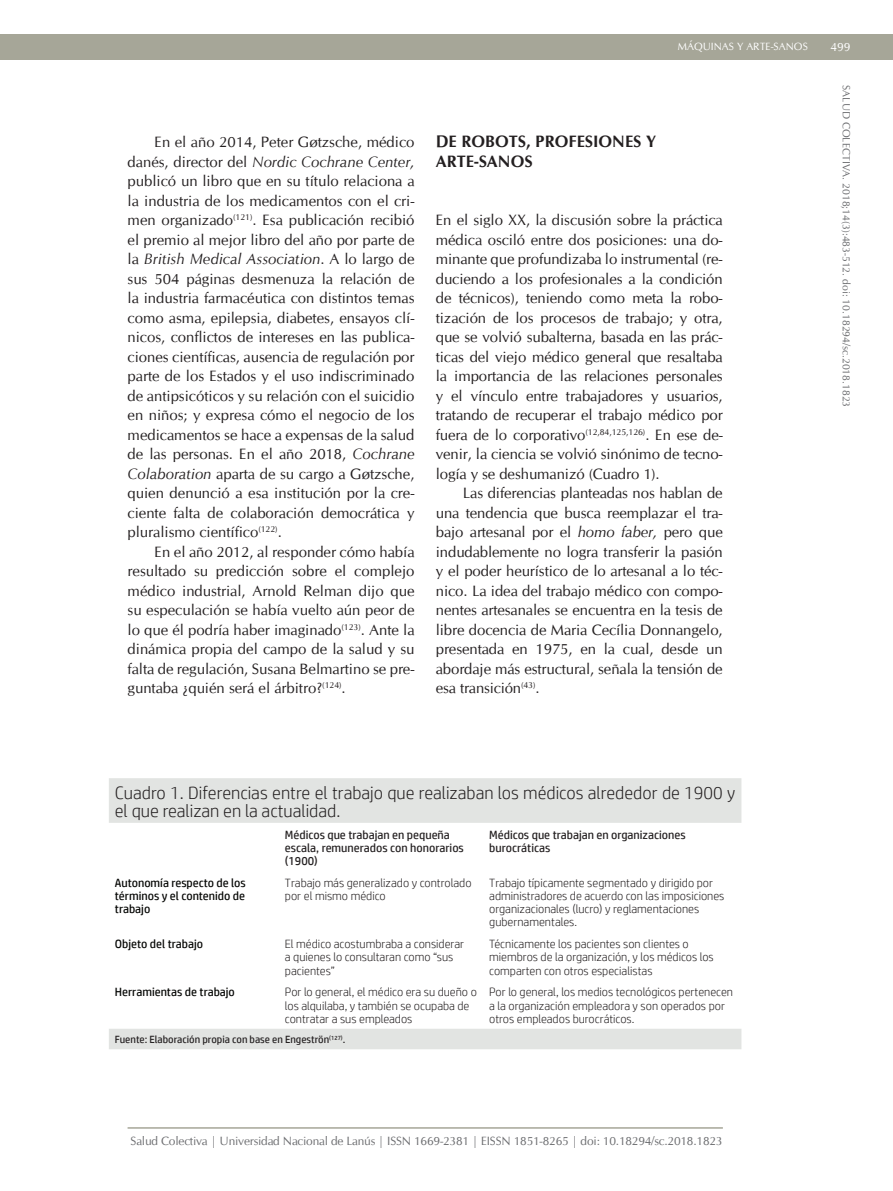
<style>
.page{position:relative;width:893px;height:1191px;background:#fff}
.page>*{position:absolute;margin:0;border:0;box-sizing:border-box;transform-origin:0 0}
.t1{font:300 18px/18px "HP Simplified";color:#231f20}
.t2{font:700 16.5px/19.5px "CG Omega";color:#231f20}
.t3{font:15px/19.5px "CG Omega";color:#231f20;text-align:justify}
.t4{font:300 12px/13.2px "HP Simplified";color:#231f20}
.t5{font:12px/13.2px "HP Simplified";color:#231f20}
.t6{font:12px "CG Omega";letter-spacing:-.015em;color:#6c6d70}
.t7{font:12px/13.2px "HP Simplified";color:#040503;text-align:justify}
.t8{font:12px "CG Omega";color:#fff}
.t9{font:10.5px "CG Omega";color:#6c6d70}
.t10{font:10.5px "HP Simplified";color:#231f20}
.t11{font:10.5px "CG Omega";color:#fff}
.s1{font-style:italic}
</style>
<div class="page">
<div style="left:0;top:34px;width:893px;height:26px;background:#a6a698"></div>
<hr style="left:128px;top:1127px;width:595px;height:1px;background:#a6a698">
<svg style="left:109px;top:778px;width:632px;height:271px"></svg>
<p class="t3" style="left:128px;top:132px;width:289px;text-indent:27px">En el año 2014, Peter Gøtzsche, médico danés, director del <span class="s1">Nordic Cochrane Center, </span>publicó un libro que en su título relaciona a la industria de los medicamentos con el cri&shy;men organizado<sup>(121)</sup>. Esa publicación recibió el premio al mejor libro del año por parte de la <span class="s1">British Medical Association</span>. A lo largo de sus 504 páginas desmenuza la relación de la industria farmacéutica con distintos temas como asma, epilepsia, diabetes, ensayos clí&shy;nicos, conflictos de intereses en las publica&shy;ciones científicas, ausencia de regulación por parte de los Estados y el uso indiscriminado de antipsicóticos y su relación con el suicidio en niños; y expresa cómo el negocio de los medicamentos se hace a expensas de la salud de las personas. En el año 2018, <span class="s1">Cochrane Colaboration</span> aparta de su cargo a Gøtzsche, quien denunció a esa institución por la cre&shy;ciente falta de colaboración democrática y pluralismo científico<sup>(122)</sup>.</p>
<p class="t3" style="left:128px;top:542px;width:289px;text-indent:27px">En el año 2012, al responder cómo había resultado su predicción sobre el complejo médico industrial, Arnold Relman dijo que su especulación se había vuelto aún peor de lo que él podría haber imaginado<sup>(123)</sup>. Ante la dinámica propia del campo de la salud y su falta de regulación, Susana Belmartino se pre&shy;guntaba ¿quién será el árbitro?<sup>(124)</sup>.</p>
<p class="t11" style="left:678px;top:40px;width:132px">Máquinas y arte-sanos</p>
<p class="t8" style="left:830px;top:40px;width:21px">499</p>
<p class="t9" style="left:852px;top:85px;width:324px;rotate:90deg">SALUD COLECTIVA. 2018;14(3):483-512. doi: 10.18294/sc.2018.1823</p>
<p class="t2" style="left:436px;top:132px;width:222px">DE ROBOTS, PROFESIONES Y<br>ARTE-SANOS</p>
<p class="t3" style="left:436px;top:210px;width:288px">En el siglo XX, la discusión sobre la práctica médica osciló entre dos posiciones: una do&shy;minante que profundizaba lo instrumental (re&shy;duciendo a los profesionales a la condición de técnicos), teniendo como meta la robo&shy;tización de los procesos de trabajo; y otra, que se volvió subalterna, basada en las prác&shy;ticas del viejo médico general que resaltaba la importancia de las relaciones personales y el vínculo entre trabajadores y usuarios, tratando de recuperar el trabajo médico por fuera de lo corporativo<sup>(12,84,125,126)</sup>. En ese de&shy;venir, la ciencia se volvió sinónimo de tecno&shy;logía y se deshumanizó (Cuadro 1).</p>
<p class="t3" style="left:436px;top:483px;width:288px;text-indent:27px">Las diferencias planteadas nos hablan de una tendencia que busca reemplazar el tra&shy;bajo artesanal por el <span class="s1">homo faber,</span> pero que indudablemente no logra transferir la pasión y el poder heurístico de lo artesanal a lo téc&shy;nico. La idea del trabajo médico con compo&shy;nentes artesanales se encuentra en la tesis de libre docencia de Maria Cecília Donnangelo, presentada en 1975, en la cual, desde un abordaje más estructural, señala la tensión de esa transición<sup>(43)</sup>.</p>
<p class="t1" style="left:115px;top:783px;width:622px">Cuadro 1. Diferencias entre el trabajo que realizaban los médicos alrededor de 1900 y el que realizan en la actualidad.</p>
<p class="t5" style="left:285px;top:827px;width:180px">Médicos que trabajan en pequeña escala, remunerados con honorarios (1900)</p>
<p class="t5" style="left:489px;top:827px;width:198px">Médicos que trabajan en organizaciones burocráticas</p>
<p class="t7" style="left:115px;top:876px;width:132px">Autonomía respecto de los términos y el contenido de trabajo</p>
<p class="t4" style="left:285px;top:875px;width:188px">Trabajo más generalizado y controlado por el mismo médico</p>
<p class="t4" style="left:489px;top:875px;width:237px">Trabajo típicamente segmentado y dirigido por administradores de acuerdo con las imposiciones organizacionales (lucro) y reglamentaciones gubernamentales.</p>
<p class="t7" style="left:115px;top:937px;width:90px">Objeto del trabajo</p>
<p class="t4" style="left:285px;top:937px;width:181px">El médico acostumbraba a considerar a quienes lo consultaran como “sus pacientes”</p>
<p class="t4" style="left:489px;top:937px;width:226px">Técnicamente los pacientes son clientes o miembros de la organización, y los médicos los comparten con otros especialistas</p>
<p class="t7" style="left:115px;top:985px;width:122px">Herramientas de trabajo</p>
<p class="t4" style="left:285px;top:985px;width:193px">Por lo general, el médico era su dueño o los alquilaba, y también se ocupaba de contratar a sus empleados</p>
<p class="t4" style="left:489px;top:985px;width:245px">Por lo general, los medios tecnológicos pertenecen a la organización empleadora y son operados por otros empleados burocráticos.</p>
<p class="t10" style="left:115px;top:1032px;width:232px">Fuente: Elaboración propia con base en Engeströn<sup>(127)</sup>.</p>
<p class="t6" style="left:131px;top:1133px;width:593px">Salud Colectiva | Universidad Nacional de Lanús | ISSN 1669-2381 | EISSN 1851-8265 | doi: 10.18294/sc.2018.1823</p>
</div>
